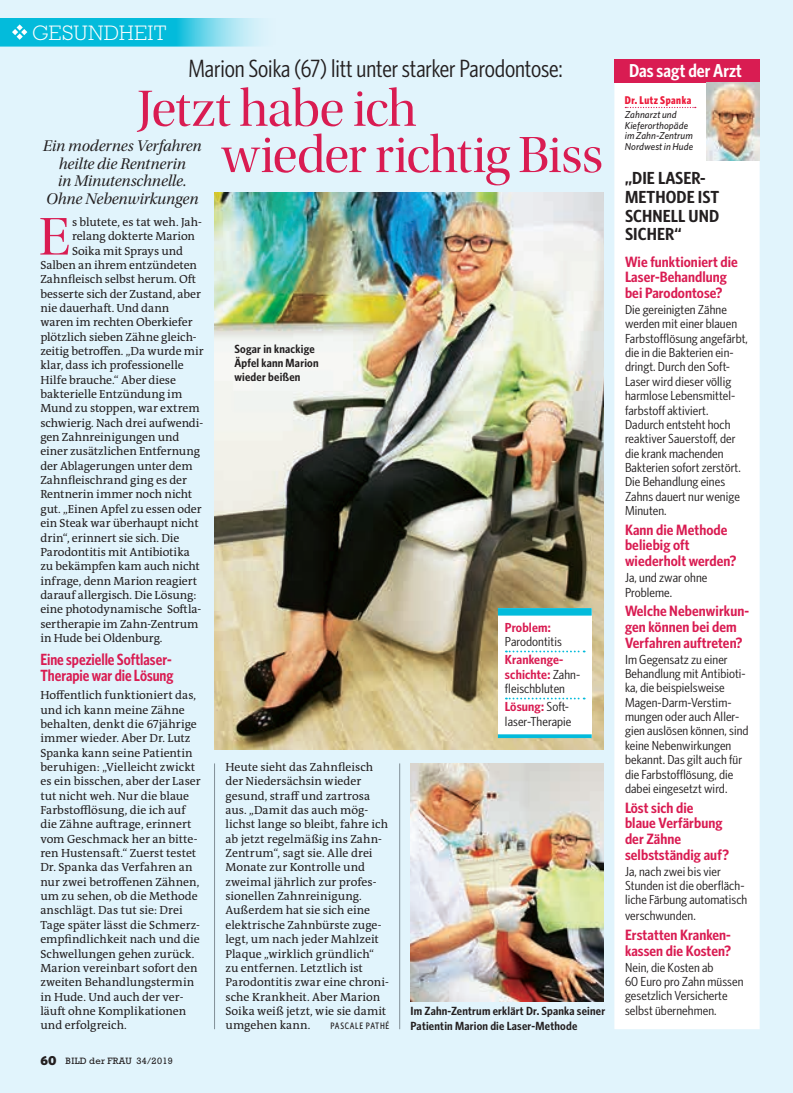
<style>
.page{position:relative;width:793px;height:1093px;background:#e1f4fc}
.page>*{position:absolute;margin:0;border:0;box-sizing:border-box;transform-origin:0 0}
.t1{font:55.38px "Utopia Std Disp";color:#d91c52}
.t2{font:53.12px/46.2px "Utopia Std Disp";letter-spacing:-.015em;color:#d91c52}
.t3{font:25px "Whitney Condensed";letter-spacing:-.005em;color:#231f20}
.t4{font:300 21.25px "Rockwell Std";letter-spacing:.025em;color:#fff}
.t5{font:600 18.75px "Whitney Condensed";color:#fff}
.t6{font:600 17.5px/18.8px "Whitney Condensed";letter-spacing:.005em;color:#231f20;scale:1.09 1}
.t7{font:16.25px/17.9px "Utopia Std Subh It";letter-spacing:-.005em;color:#231f20;text-align:center}
.t8{font:600 16.25px/16.2px "Whitney Condensed";color:#d91c52}
.t9{font:600 15px/15.6px "Whitney Condensed";letter-spacing:.005em;color:#d91c52;scale:1.09 1}
.t10{font:13.12px/14.4px "Whitney Condensed";letter-spacing:.005em;color:#231f20;scale:1.11 1}
.t11{font:600 13.12px/14.4px "Whitney Condensed";letter-spacing:.01em;color:#d91c52;scale:1.11 1}
.t12{font:11.88px/14.4px "The Antiqua B LP5 Plain";color:#231f20}
.t13{font:600 11.88px/14.4px "Whitney Condensed";letter-spacing:.015em;color:#231f20;scale:1.1 1}
.t14{font:700 11.25px "Whitney Condensed";letter-spacing:.05em;color:#ed1a3a}
.t15{font:italic 500 10px/10.6px "Whitney";letter-spacing:.01em;color:#231f20}
.t16{font:9.38px "Rockwell Std";letter-spacing:.035em;color:#231f20}
.t17{font:500 9.38px "Whitney Condensed";letter-spacing:.075em;color:#231f20}
.s1{font-family:"Whitney";font-weight:900;font-size:13.12px}
.s2{font-weight:400;color:#231f20}
.s3{font-weight:600;color:#d91c52}
</style>
<div class="page">
<hr style="left:214px;top:763px;width:1px;height:266px;background:#939598">
<hr style="left:399px;top:763px;width:1px;height:266px;background:#939598">
<img style="left:215px;top:193px;width:389px;height:556px">
<svg style="left:0;top:18px;width:259px;height:28px;background:#2dc5e1"></svg>
<svg style="left:12px;top:24px;width:15px;height:16px"></svg>
<img style="left:411px;top:763px;width:193px;height:238px">
<div style="left:614px;top:64px;width:146px;height:965px;background:#fff;border:2px solid #fff"></div>
<div style="left:614px;top:59px;width:146px;height:23px;background:#d91c52"></div>
<svg style="left:625px;top:107px;width:71px;height:1px"></svg>
<img style="left:706px;top:82px;width:54px;height:78px">
<div style="left:498px;top:608px;width:94px;height:130px;background:#fff"></div>
<svg style="left:506px;top:651px;width:79px;height:1px"></svg>
<svg style="left:506px;top:698px;width:79px;height:1px"></svg>
<div style="left:498px;top:608px;width:94px;height:8px;background:#03bbdb"></div>
<svg style="left:498px;top:734px;width:94px;height:4px"></svg>
<h3 class="t4" style="left:32px;top:21px;width:136px">GESUNDHEIT</h3>
<h3 class="t3" style="left:188px;top:53px;width:376px">Marion Soika (67) litt unter starker Parodontose:</h3>
<h2 class="t2" style="left:222px;top:87px;width:383px;text-indent:-85px">Jetzt habe ich<br>wieder richtig Biss</h2>
<h3 class="t7" style="left:43px;top:137px;width:160px">Ein modernes Verfahren heilte die Rentnerin<br>in Minutenschnelle.<br>Ohne Nebenwirkungen</h3>
<h1 class="t1" style="left:39px;top:207px;width:33px">E</h1>
<p class="t12" style="left:72px;top:214px;width:131px">s blutete, es tat weh. Jah-</p>
<p class="t12" style="left:72px;top:229px;width:125px">relang dokterte Marion</p>
<p class="t12" style="left:72px;top:243px;width:113px">Soika mit Sprays und</p>
<p class="t12" style="left:40px;top:257px;width:158px">Salben an ihrem entzündeten</p>
<p class="t12" style="left:40px;top:272px;width:157px">Zahnfleisch selbst herum. Oft</p>
<p class="t12" style="left:40px;top:286px;width:162px">besserte sich der Zustand, aber</p>
<p class="t12" style="left:40px;top:300px;width:131px">nie dauerhaft. Und dann</p>
<p class="t12" style="left:40px;top:315px;width:154px">waren im rechten Oberkiefer</p>
<p class="t12" style="left:40px;top:329px;width:158px">plötzlich sieben Zähne gleich-</p>
<p class="t12" style="left:40px;top:344px;width:165px">zeitig betroffen. „Da wurde mir</p>
<p class="t12" style="left:40px;top:358px;width:145px">klar, dass ich professionelle</p>
<p class="t12" style="left:40px;top:372px;width:137px">Hilfe brauche.“ Aber diese</p>
<p class="t12" style="left:40px;top:387px;width:143px">bakterielle Entzündung im</p>
<p class="t12" style="left:40px;top:401px;width:161px">Mund zu stoppen, war extrem</p>
<p class="t12" style="left:40px;top:415px;width:164px">schwierig. Nach drei aufwendi-</p>
<p class="t12" style="left:40px;top:430px;width:141px">gen Zahnreinigungen und</p>
<p class="t12" style="left:40px;top:444px;width:161px">einer zusätzlichen Entfernung</p>
<p class="t12" style="left:40px;top:458px;width:154px">der Ablagerungen unter dem</p>
<p class="t12" style="left:40px;top:473px;width:148px">Zahnfleischrand ging es der</p>
<p class="t12" style="left:40px;top:487px;width:154px">Rentnerin immer noch nicht</p>
<p class="t12" style="left:40px;top:501px;width:163px">gut. „Einen Apfel zu essen oder</p>
<p class="t12" style="left:40px;top:516px;width:160px">ein Steak war überhaupt nicht</p>
<p class="t12" style="left:40px;top:530px;width:141px">drin“, erinnert sie sich. Die</p>
<p class="t12" style="left:40px;top:544px;width:151px">Parodontitis mit Antibiotika</p>
<p class="t12" style="left:40px;top:559px;width:161px">zu bekämpfen kam auch nicht</p>
<p class="t12" style="left:40px;top:573px;width:158px">infrage, denn Marion reagiert</p>
<p class="t12" style="left:40px;top:587px;width:158px">darauf allergisch. Die Lösung:</p>
<p class="t12" style="left:40px;top:602px;width:162px">eine photodynamische Softla-</p>
<p class="t12" style="left:40px;top:616px;width:160px">sertherapie im Zahn-Zentrum</p>
<p class="t12" style="left:40px;top:630px;width:124px">in Hude bei Oldenburg.</p>
<h3 class="t8" style="left:40px;top:651px;width:135px">Eine spezielle Softlaser-<br>Therapie war die Lösung</h3>
<p class="t12" style="left:40px;top:688px;width:162px">Hoffentlich funktioniert das, und ich kann meine Zähne behalten, denkt die 67jährige immer wieder. Aber Dr. Lutz<br>Spanka kann seine Patientin beruhigen: „Vielleicht zwickt es ein bisschen, aber der Laser tut nicht weh. Nur die blaue<br>Farbstofflösung, die ich auf die Zähne auftrage, erinnert vom Geschmack her an bitte&shy;ren Hustensaft.“ Zuerst testet<br>Dr. Spanka das Verfahren an nur zwei betroffenen Zähnen, um zu sehen, ob die Methode anschlägt. Das tut sie: Drei<br>Tage später lässt die Schmerz&shy;empfindlichkeit nach und die<br>Schwellungen gehen zurück.<br>Marion vereinbart sofort den zweiten Behandlungstermin in Hude. Und auch der ver&shy;läuft ohne Komplikationen und erfolgreich.</p>
<p class="t16" style="left:40px;top:1056px;width:134px"><span class="s1">60</span> BILD der FRAU 34/2019</p>
<p class="t13" style="left:234px;top:341px;width:78px">Sogar in knackige<br>Äpfel kann Marion wieder beißen</p>
<p class="t11" style="left:505px;top:620px;width:43px">Problem:</p>
<p class="t10" style="left:505px;top:634px;width:53px">Parodontitis</p>
<p class="t11" style="left:505px;top:652px;width:69px">Krankenge&shy;schichte: <span class="s2">Zahn&shy;fleischbluten</span></p>
<p class="t10" style="left:505px;top:699px;width:61px"><span class="s3">Lösung:</span> Soft&shy;laser-Therapie</p>
<p class="t12" style="left:225px;top:759px;width:165px">Heute sieht das Zahnfleisch der Niedersächsin wieder gesund, straff und zartrosa aus. „Damit das auch mög&shy;lichst lange so bleibt, fahre ich ab jetzt regelmäßig ins Zahn-<br>Zentrum“, sagt sie. Alle drei<br>Monate zur Kontrolle und zweimal jährlich zur profes&shy;sionellen Zahnreinigung.<br>Außerdem hat sie sich eine elektrische Zahnbürste zuge&shy;legt, um nach jeder Mahlzeit<br>Plaque „wirklich gründlich“ zu entfernen. Letztlich ist<br>Parodontitis zwar eine chroni&shy;sche Krankheit. Aber Marion<br>Soika weiß jetzt, wie sie damit umgehen kann.</p>
<p class="t13" style="left:411px;top:1003px;width:178px">Im Zahn-Zentrum erklärt Dr. Spanka seiner<br>Patientin Marion die Laser-Methode</p>
<p class="t17" style="left:331px;top:1020px;width:60px">PASCALE PATHÉ</p>
<h3 class="t5" style="left:629px;top:58px;width:114px">Das sagt der Arzt</h3>
<p class="t14" style="left:625px;top:93px;width:68px">Dr. Lutz Spanka</p>
<p class="t15" style="left:625px;top:109px;width:70px">Zahnarzt und<br>Kieferorthopäde im Zahn-Zentrum<br>Nordwest in Hude</p>
<h3 class="t6" style="left:625px;top:168px;width:88px">„DIE LASER-<br>METHODE IST<br>SCHNELL UND<br>SICHER“</h3>
<p class="t9" style="left:625px;top:253px;width:105px">Wie funktioniert die<br>Laser-Behandlung bei Parodontose?</p>
<p class="t10" style="left:625px;top:302px;width:112px">Die gereinigten Zähne werden mit einer blauen<br>Farbstofflösung angefärbt, die in die Bakterien ein&shy;dringt. Durch den Soft-<br>Laser wird dieser völlig harmlose Lebensmittel&shy;farbstoff aktiviert.<br>Dadurch entsteht hoch reaktiver Sauerstoff, der die krank machenden<br>Bakterien sofort zerstört.<br>Die Behandlung eines<br>Zahns dauert nur wenige<br>Minuten.</p>
<p class="t9" style="left:625px;top:521px;width:104px">Kann die Methode beliebig oft wiederholt werden?</p>
<p class="t10" style="left:625px;top:570px;width:76px">Ja, und zwar ohne<br>Probleme.</p>
<p class="t9" style="left:625px;top:603px;width:115px">Welche Nebenwirkun&shy;gen können bei dem<br>Verfahren auftreten?</p>
<p class="t10" style="left:625px;top:652px;width:113px">Im Gegensatz zu einer<br>Behandlung mit Antibioti&shy;ka, die beispielsweise<br>Magen-Darm-Verstim&shy;mungen oder auch Aller&shy;gien auslösen können, sind keine Nebenwirkungen bekannt. Das gilt auch für die Farbstofflösung, die dabei eingesetzt wird.</p>
<p class="t9" style="left:625px;top:799px;width:97px">Löst sich die<br>blaue Verfärbung der Zähne selbstständig auf?</p>
<p class="t10" style="left:625px;top:864px;width:112px">Ja, nach zwei bis vier<br>Stunden ist die oberfläch&shy;liche Färbung automatisch</p>
<p class="t10" style="left:625px;top:908px;width:65px">verschwunden.</p>
<p class="t9" style="left:625px;top:926px;width:99px">Erstatten Kranken&shy;kassen die Kosten?</p>
<p class="t10" style="left:625px;top:960px;width:108px">Nein, die Kosten ab<br>60 Euro pro Zahn müssen gesetzlich Versicherte selbst übernehmen.</p>
</div>
